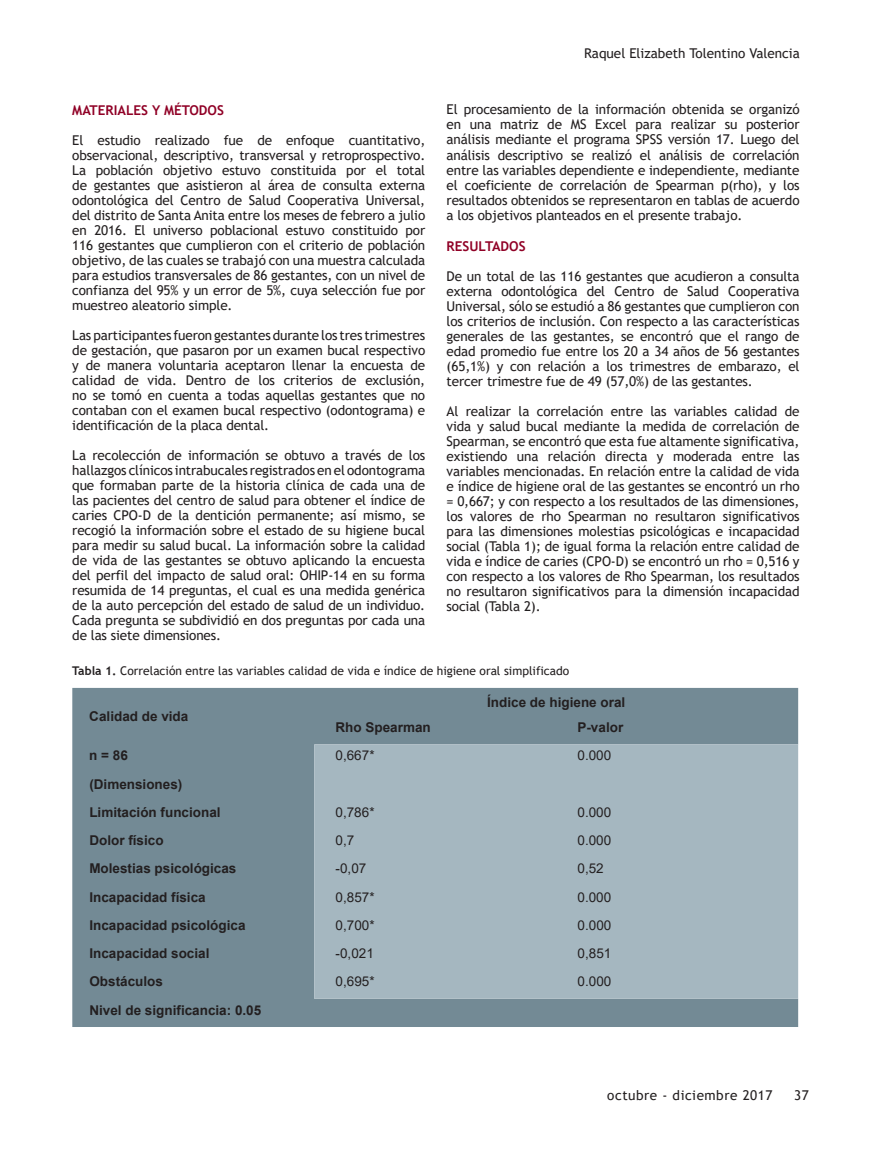
<style>
.page{position:relative;width:872px;height:1149px;background:#fff}
.page>*{position:absolute;margin:0;border:0;box-sizing:border-box;transform-origin:0 0}
.t1{font:13.5px/15px "Trebuchet MS";letter-spacing:-.01em;color:#231f20;text-align:justify}
.t2{font:700 13.5px/28.2px "Arial";color:#231f20}
.t3{font:13.5px "Arial";color:#231f20}
.t4{font:700 13.5px "Trebuchet MS";color:#900126}
.t5{font:13.5px "Trebuchet MS";letter-spacing:.04em;color:#231f20}
.t6{font:12px "Trebuchet MS";color:#231f20}
.s1{font-weight:700}
</style>
<div class="page">
<div style="left:72px;top:687px;width:726px;height:339px;background:#738a95"></div>
<div style="left:314px;top:744px;width:484px;height:254px;background:#a5b7c0"></div>
<p class="t4" style="left:72px;top:101px;width:153px">MATERIALES Y MÉTODOS</p>
<p class="t1" style="left:72px;top:132px;width:354px">El estudio realizado fue de enfoque cuantitativo, observacional, descriptivo, transversal y retroprospectivo.<br>La población objetivo estuvo constituida por el total de gestantes que asistieron al área de consulta externa odontológica del Centro de Salud Cooperativa Universal, del distrito de Santa Anita entre los meses de febrero a julio en 2016. El universo poblacional estuvo constituido por 116 gestantes que cumplieron con el criterio de población objetivo, de las cuales se trabajó con una muestra calculada para estudios transversales de 86 gestantes, con un nivel de confianza del 95% y un error de 5%, cuya selección fue por muestreo aleatorio simple.</p>
<p class="t1" style="left:72px;top:327px;width:354px">Las participantes fueron gestantes durante los tres trimestres de gestación, que pasaron por un examen bucal respectivo y de manera voluntaria aceptaron llenar la encuesta de calidad de vida. Dentro de los criterios de exclusión, no se tomó en cuenta a todas aquellas gestantes que no contaban con el examen bucal respectivo (odontograma) e identificación de la placa dental.</p>
<p class="t1" style="left:72px;top:447px;width:354px">La recolección de información se obtuvo a través de los hallazgos clínicos intrabucales registrados en el odontograma que formaban parte de la historia clínica de cada una de las pacientes del centro de salud para obtener el índice de caries CPO-D de la dentición permanente; así mismo, se recogió la información sobre el estado de su higiene bucal para medir su salud bucal. La información sobre la calidad de vida de las gestantes se obtuvo aplicando la encuesta del perfil del impacto de salud oral: OHIP-14 en su forma resumida de 14 preguntas, el cual es una medida genérica de la auto percepción del estado de salud de un individuo.<br>Cada pregunta se subdividió en dos preguntas por cada una de las siete dimensiones.</p>
<p class="t1" style="left:584px;top:45px;width:217px">Raquel Elizabeth Tolentino Valencia</p>
<p class="t1" style="left:446px;top:102px;width:354px">El procesamiento de la información obtenida se organizó en una matriz de MS Excel para realizar su posterior análisis mediante el programa SPSS versión 17. Luego del análisis descriptivo se realizó el análisis de correlación entre las variables dependiente e independiente, mediante el coeficiente de correlación de Spearman p(rho), y los resultados obtenidos se representaron en tablas de acuerdo a los objetivos planteados en el presente trabajo.</p>
<p class="t4" style="left:446px;top:237px;width:81px">RESULTADOS</p>
<p class="t1" style="left:446px;top:268px;width:354px">De un total de las 116 gestantes que acudieron a consulta externa odontológica del Centro de Salud Cooperativa Universal, sólo se estudió a 86 gestantes que cumplieron con los criterios de inclusión. Con respecto a las características generales de las gestantes, se encontró que el rango de edad promedio fue entre los 20 a 34 años de 56 gestantes (65,1%) y con relación a los trimestres de embarazo, el tercer trimestre fue de 49 (57,0%) de las gestantes.</p>
<p class="t1" style="left:446px;top:403px;width:354px">Al realizar la correlación entre las variables calidad de vida y salud bucal mediante la medida de correlación de Spearman, se encontró que esta fue altamente significativa, existiendo una relación directa y moderada entre las variables mencionadas. En relación entre la calidad de vida e índice de higiene oral de las gestantes se encontró un rho = 0,667; y con respecto a los resultados de las dimensiones, los valores de rho Spearman no resultaron significativos para las dimensiones molestias psicológicas e incapacidad social (Tabla 1); de igual forma la relación entre calidad de vida e índice de caries (CPO-D) se encontró un rho = 0,516 y con respecto a los valores de Rho Spearman, los resultados no resultaron significativos para la dimensión incapacidad social (Tabla 2).</p>
<p class="t6" style="left:72px;top:663px;width:498px"><span class="s1">Tabla 1.</span> Correlación entre las variables calidad de vida e índice de higiene oral simplificado</p>
<p class="t2" style="left:89px;top:702px;width:101px">Calidad de vida</p>
<p class="t2" style="left:487px;top:688px;width:140px">Índice de higiene oral</p>
<p class="t2" style="left:335px;top:713px;width:97px">Rho Spearman</p>
<p class="t2" style="left:577px;top:713px;width:47px">P-valor</p>
<p class="t2" style="left:89px;top:741px;width:40px">n = 86</p>
<p class="t3" style="left:335px;top:746px;width:41px">0,667*</p>
<p class="t3" style="left:577px;top:746px;width:35px">0.000</p>
<p class="t2" style="left:89px;top:769px;width:133px">(Dimensiones)<br>Limitación funcional</p>
<p class="t3" style="left:335px;top:802px;width:41px">0,786*</p>
<p class="t3" style="left:577px;top:802px;width:35px">0.000</p>
<p class="t2" style="left:89px;top:826px;width:76px">Dolor físico</p>
<p class="t3" style="left:335px;top:830px;width:20px">0,7</p>
<p class="t3" style="left:577px;top:830px;width:35px">0.000</p>
<p class="t2" style="left:89px;top:854px;width:149px">Molestias psicológicas</p>
<p class="t3" style="left:335px;top:858px;width:32px">-0,07</p>
<p class="t3" style="left:577px;top:858px;width:28px">0,52</p>
<p class="t2" style="left:89px;top:882px;width:118px">Incapacidad física</p>
<p class="t3" style="left:335px;top:887px;width:41px">0,857*</p>
<p class="t3" style="left:577px;top:887px;width:35px">0.000</p>
<p class="t2" style="left:89px;top:910px;width:158px">Incapacidad psicológica</p>
<p class="t3" style="left:335px;top:915px;width:41px">0,700*</p>
<p class="t3" style="left:577px;top:915px;width:35px">0.000</p>
<p class="t2" style="left:89px;top:939px;width:122px">Incapacidad social</p>
<p class="t3" style="left:335px;top:943px;width:40px">-0,021</p>
<p class="t3" style="left:577px;top:943px;width:35px">0,851</p>
<p class="t2" style="left:89px;top:967px;width:75px">Obstáculos</p>
<p class="t3" style="left:336px;top:971px;width:41px">0,695*</p>
<p class="t3" style="left:577px;top:971px;width:35px">0.000</p>
<p class="t2" style="left:89px;top:995px;width:173px">Nivel de significancia: 0.05</p>
<p class="t5" style="left:607px;top:1085px;width:167px">octubre - diciembre 2017</p>
<p class="t1" style="left:794px;top:1086px;width:16px">37</p>
</div>
